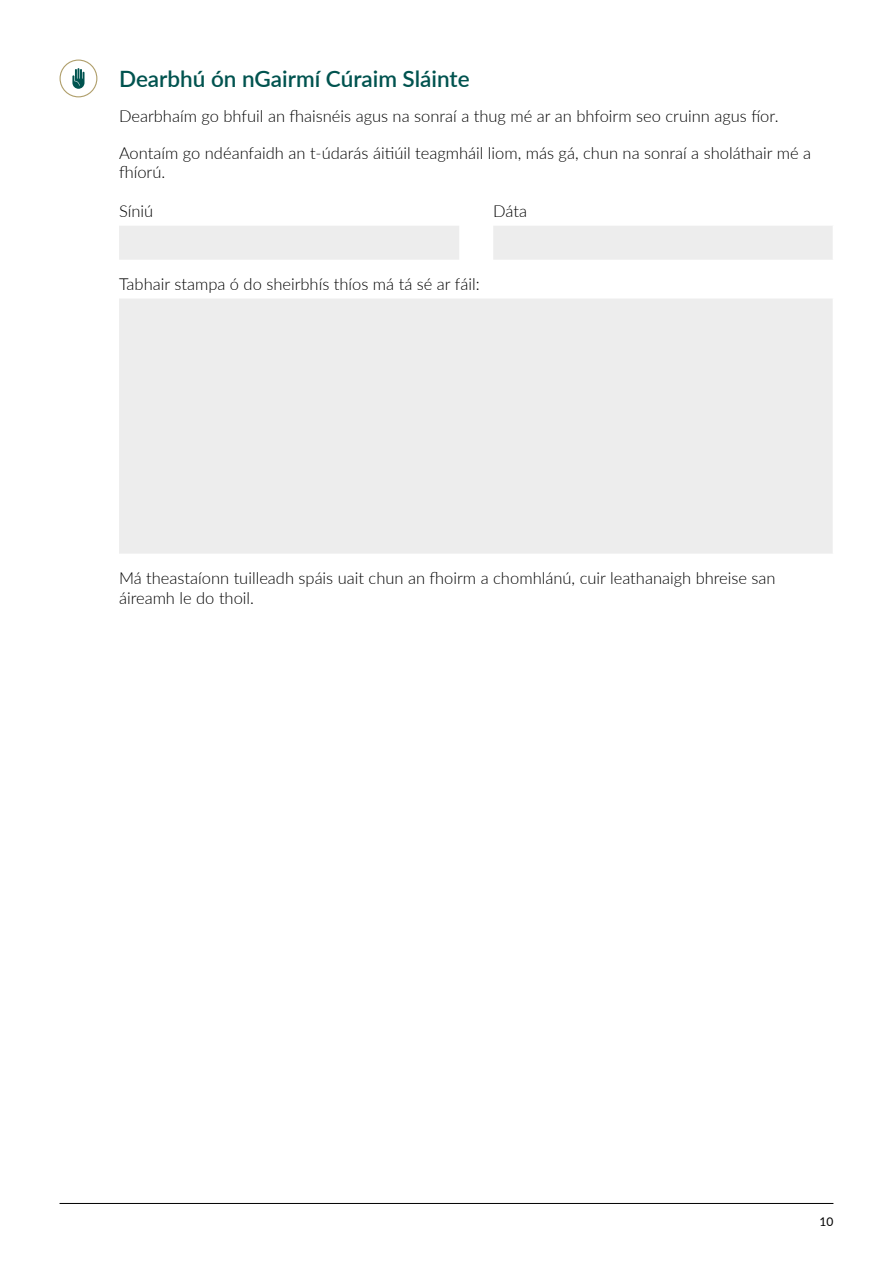
<style>
.page{position:relative;width:893px;height:1263px;background:#fff}
.page>*{position:absolute;margin:0;border:0;box-sizing:border-box;transform-origin:0 0}
.t1{font:600 22.5px "Lato";color:#00534f}
.t2{font:300 16.5px/19.8px "Lato";color:#000}
.t3{font:12px "Lato";color:#000}
</style>
<div class="page">
<hr style="left:60px;top:1203px;width:773px;height:1px;background:#000">
<div style="left:60px;top:60px;width:37px;height:37px;border:1px solid #b09f6b;border-radius:50%"></div>
<svg style="left:119px;top:226px;width:714px;height:328px;background:#efefef"></svg>
<svg style="left:72px;top:68px;width:13px;height:21px"></svg>
<h1 class="t1" style="left:119px;top:63px;width:352px">Dearbhú ón nGairmí Cúraim Sláinte</h1>
<p class="t2" style="left:119px;top:105px;width:661px">Dearbhaím go bhfuil an fhaisnéis agus na sonraí a thug mé ar an bhfoirm seo cruinn agus fíor.</p>
<p class="t2" style="left:119px;top:142px;width:694px">Aontaím go ndéanfaidh an t-údarás áitiúil teagmháil liom, más gá, chun na sonraí a sholáthair mé a fhíorú.</p>
<p class="t2" style="left:119px;top:201px;width:36px">Síniú</p>
<p class="t2" style="left:493px;top:201px;width:35px">Dáta</p>
<p class="t2" style="left:119px;top:274px;width:362px">Tabhair stampa ó do sheirbhís thíos má tá sé ar fáil:</p>
<p class="t2" style="left:119px;top:567px;width:658px">Má theastaíonn tuilleadh spáis uait chun an fhoirm a chomhlánú, cuir leathanaigh bhreise san áireamh le do thoil.</p>
<p class="t3" style="left:819px;top:1213px;width:15px">10</p>
</div>
